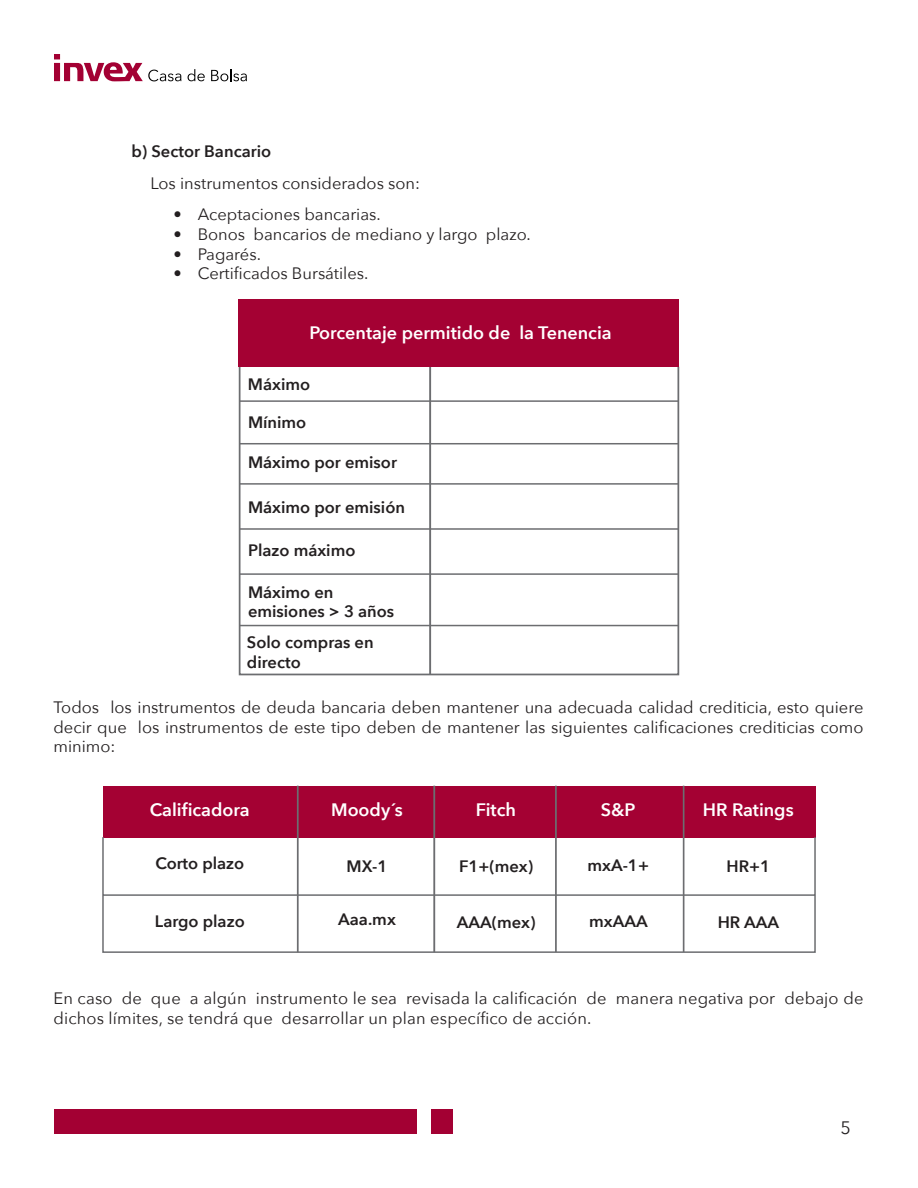
<style>
.page{position:relative;width:918px;height:1188px;background:#fff}
.page>*{position:absolute;margin:0;border:0;box-sizing:border-box;transform-origin:0 0}
.t1{font:600 18px "Avenir Next";color:#fff}
.t2{font:18px "Avenir Next";color:#231f20}
.t3{font:16.5px/19.8px "Avenir Next";color:#231f20}
.t4{font:600 16.5px/19.8px "Avenir Next";color:#231f20}
</style>
<div class="page">
<div style="left:54px;top:1110px;width:363px;height:24px;background:#a30033"></div>
<div style="left:431px;top:1110px;width:22px;height:24px;background:#a30033"></div>
<svg style="left:54px;top:54px;width:127px;height:27px"></svg>
<svg style="left:188px;top:69px;width:17px;height:12px"></svg>
<svg style="left:211px;top:69px;width:36px;height:12px"></svg>
<div style="left:103px;top:786px;width:712px;height:52px;background:#a40133"></div>
<svg style="left:102px;top:836px;width:714px;height:117px"></svg>
<hr style="left:297px;top:786px;width:2px;height:166px;background:#6c6d70">
<hr style="left:433px;top:786px;width:2px;height:166px;background:#6c6d70">
<hr style="left:555px;top:786px;width:2px;height:166px;background:#6c6d70">
<hr style="left:683px;top:786px;width:1px;height:166px;background:#6c6d70">
<hr style="left:239px;top:400px;width:439px;height:2px;background:#6c6d70">
<hr style="left:239px;top:443px;width:439px;height:1px;background:#6c6d70">
<hr style="left:239px;top:483px;width:439px;height:2px;background:#6c6d70">
<hr style="left:239px;top:528px;width:439px;height:2px;background:#6c6d70">
<hr style="left:239px;top:573px;width:439px;height:2px;background:#6c6d70">
<hr style="left:239px;top:625px;width:439px;height:1px;background:#6c6d70">
<div style="left:239px;top:366px;width:440px;height:309px;border:2px solid #6c6d70"></div>
<hr style="left:429px;top:367px;width:2px;height:308px;background:#6c6d70">
<div style="left:239px;top:300px;width:440px;height:67px;background:#a40133"></div>
<p class="t4" style="left:131px;top:141px;width:141px">b) Sector Bancario</p>
<p class="t3" style="left:150px;top:173px;width:271px">Los instrumentos considerados son:</p>
<p class="t3" style="left:173px;top:204px;width:10px;text-align:justify">• • • •</p>
<p class="t3" style="left:198px;top:204px;width:335px">Aceptaciones bancarias.<br>Bonos bancarios de mediano y largo plazo.<br>Pagarés.<br>Certificados Bursátiles.</p>
<p class="t1" style="left:309px;top:318px;width:304px">Porcentaje permitido de la Tenencia</p>
<p class="t4" style="left:248px;top:374px;width:64px">Máximo</p>
<p class="t4" style="left:248px;top:412px;width:60px">Mínimo</p>
<p class="t4" style="left:248px;top:452px;width:151px">Máximo por emisor</p>
<p class="t4" style="left:248px;top:497px;width:159px">Máximo por emisión</p>
<p class="t4" style="left:248px;top:540px;width:109px">Plazo máximo</p>
<p class="t4" style="left:248px;top:581px;width:148px">Máximo en emisiones &gt; 3 años</p>
<p class="t4" style="left:247px;top:632px;width:128px">Solo compras en directo</p>
<p class="t3" style="left:53px;top:696px;width:812px;text-align:justify">Todos los instrumentos de deuda bancaria deben mantener una adecuada calidad crediticia, esto quiere decir que los instrumentos de este tipo deben de mantener las siguientes calificaciones crediticias como minimo:</p>
<p class="t1" style="left:150px;top:794px;width:101px">Calificadora</p>
<p class="t1" style="left:331px;top:794px;width:73px">Moody´s</p>
<p class="t1" style="left:476px;top:794px;width:42px">Fitch</p>
<p class="t1" style="left:601px;top:794px;width:36px">S&amp;P</p>
<p class="t1" style="left:703px;top:794px;width:92px">HR Ratings</p>
<p class="t4" style="left:155px;top:853px;width:90px">Corto plazo</p>
<p class="t4" style="left:347px;top:856px;width:42px">MX-1</p>
<p class="t4" style="left:459px;top:856px;width:76px">F1+(mex)</p>
<p class="t4" style="left:587px;top:855px;width:63px">mxA-1+</p>
<p class="t4" style="left:727px;top:856px;width:45px">HR+1</p>
<p class="t4" style="left:155px;top:910px;width:91px">Largo plazo</p>
<p class="t4" style="left:338px;top:909px;width:59px">Aaa.mx</p>
<p class="t4" style="left:457px;top:912px;width:80px">AAA(mex)</p>
<p class="t4" style="left:589px;top:910px;width:60px">mxAAA</p>
<p class="t4" style="left:718px;top:912px;width:63px">HR AAA</p>
<p class="t3" style="left:53px;top:988px;width:812px">En caso de que a algún instrumento le sea revisada la calificación de manera negativa por debajo de dichos límites, se tendrá que desarrollar un plan específico de acción.</p>
<p class="t2" style="left:840px;top:1113px;width:12px">5</p>
</div>
